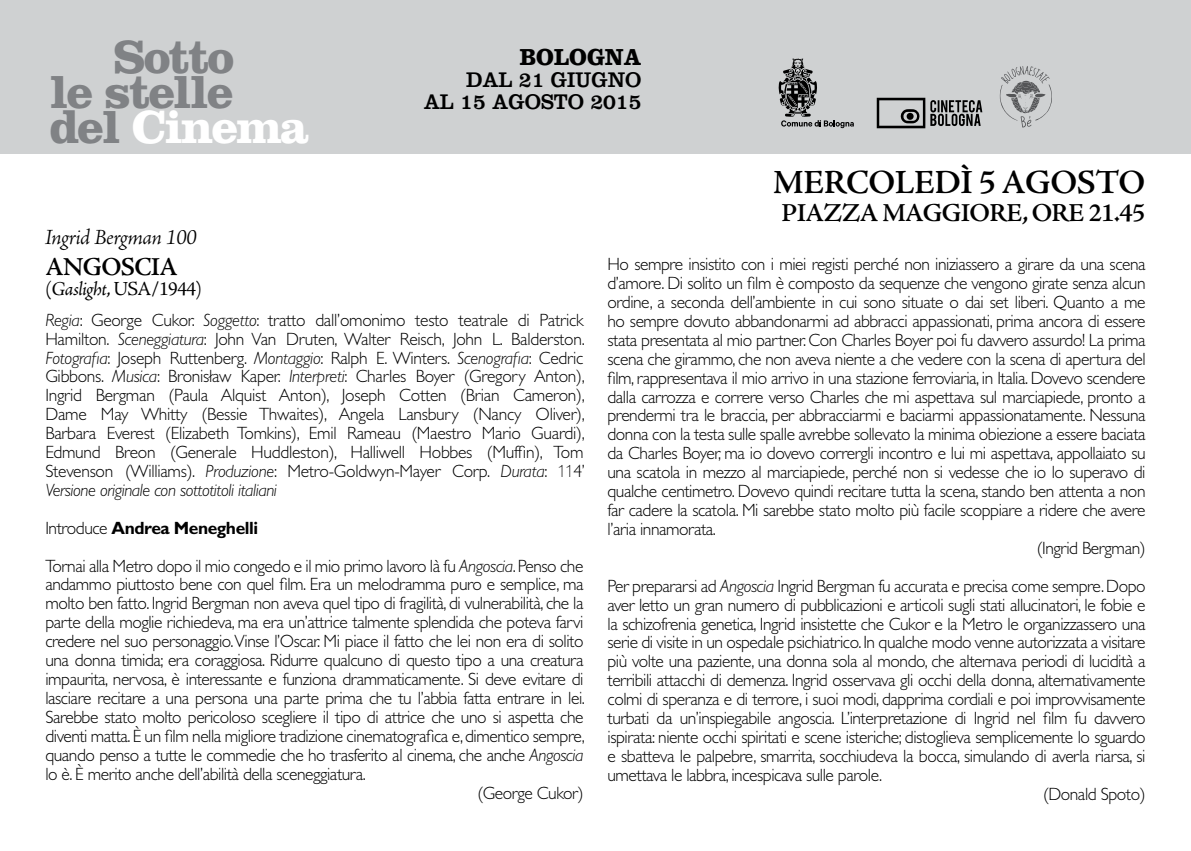
<style>
.page{position:relative;width:1191px;height:851px;background:#fff}
.page>*{position:absolute;margin:0;border:0;box-sizing:border-box;transform-origin:0 0}
.t1{font:700 48.2px/35px "Clarendon";letter-spacing:-.04em;color:#808285}
.t2{font:600 34px "Adobe Jenson Pro";letter-spacing:-.01em;color:#000}
.t3{font:600 26px "Adobe Jenson Pro";letter-spacing:-.025em;color:#000}
.t4{font:700 24px "Clarendon";color:#000;scale:.95 1}
.t5{font:22px/22px "Clarendon";color:#000;text-align:right;scale:.95 1}
.t6{font:italic 300 22px "Adobe Jenson Pro";letter-spacing:-.025em;color:#000}
.t7{font:20px "Adobe Jenson Pro";letter-spacing:-.025em;color:#000}
.t8{font:300 17.8px/19px "Gill Sans";letter-spacing:-.025em;color:#000;text-align:justify}
.s1{color:#fff}
.s2{font-style:italic}
.s3{font-family:"Helvetica Neue LT Pro";font-weight:100;font-stretch:condensed;font-size:17px}
.s4{font-weight:700}
</style>
<div class="page">
<div style="left:0;top:0;width:1191px;height:153px;background:#cfd1d2"></div>
<svg style="left:876px;top:98px;width:106px;height:30px"></svg>
<svg style="left:778px;top:58px;width:76px;height:70px"></svg>
<svg style="left:999px;top:66px;width:53px;height:61px"></svg>
<h1 class="t1" style="left:50px;top:38px;width:261px;text-indent:64px">Sotto<br>le stelle del <span class="s1">Cinema</span></h1>
<p class="t6" style="left:45px;top:224px;width:153px">Ingrid Bergman 100</p>
<h3 class="t4" style="left:520px;top:42px;width:130px">BOLOGNA</h3>
<p class="t5" style="left:424px;top:68px;width:231px">DAL 21 GIUGNO<br>AL 15 AGOSTO 2015</p>
<h2 class="t2" style="left:773px;top:163px;width:253px">MERCOLEDÌ 5 AGOS</h2>
<h2 class="t2" style="left:1095px;top:163px;width:49px">TO</h2>
<h3 class="t3" style="left:781px;top:198px;width:365px">PIAZZA MAGGIORE, ORE 21.45</h3>
<h3 class="t3" style="left:45px;top:252px;width:134px">ANGOSCIA</h3>
<p class="t7" style="left:45px;top:278px;width:158px">(<span class="s2">Gaslight</span>, USA/1944)</p>
<p class="t8" style="left:45px;top:310px;width:541px"><span class="s2">Regia</span>: George Cukor. <span class="s2">Soggetto</span>: tratto dall’omonimo testo teatrale di Patrick Hamilton. <span class="s2">Sceneggiatura</span>: John Van Druten, Walter Reisch, John L. Balderston.<br><span class="s2">Fotografia</span>: Joseph Ruttenberg. <span class="s2">Montaggio</span>: Ralph E. Winters. <span class="s2">Scenografia</span>: Cedric Gibbons. <span class="s2">Musica</span>: Bronisław Kaper. <span class="s2">Interpreti</span>: Charles Boyer (Gregory Anton), Ingrid Bergman (Paula Alquist Anton), Joseph Cotten (Brian Cameron), Dame May Whitty (Bessie Thwaites), Angela Lansbury (Nancy Oliver), Barbara Everest (Elizabeth Tomkins), Emil Rameau (Maestro Mario Guardi), Edmund Breon (Generale Huddleston), Halliwell Hobbes (Muffin), Tom Stevenson (Williams). <span class="s2">Produzione</span>: Metro-Goldwyn-Mayer Corp. <span class="s2">Durata</span>: <span class="s3">11</span>4’ <span class="s2">Versione originale con sottotitoli italiani</span></p>
<p class="t8" style="left:45px;top:509px;width:539px;line-height:37.8px">Introduce <span class="s4">Andrea Meneghelli<br></span>Tornai alla Metro dopo il mio congedo e il mio primo lavoro là fu <span class="s2">Angoscia</span>. Penso che</p>
<p class="t8" style="left:45px;top:575px;width:539px">andammo piuttosto bene con quel film. Era un melodramma puro e semplice, ma</p>
<p class="t8" style="left:45px;top:594px;width:539px">molto ben fatto. Ingrid Bergman non aveva quel tipo di fragilità, di vulnerabilità, che la</p>
<p class="t8" style="left:45px;top:613px;width:539px">parte della moglie richiedeva, ma era un’attrice talmente splendida che poteva farvi</p>
<p class="t8" style="left:45px;top:632px;width:539px">credere nel suo personaggio.Vinse l’Oscar. Mi piace il fatto che lei non era di solito</p>
<p class="t8" style="left:45px;top:650px;width:539px">una donna timida; era coraggiosa. Ridurre qualcuno di questo tipo a una creatura</p>
<p class="t8" style="left:45px;top:669px;width:539px">impaurita, nervosa, è interessante e funziona drammaticamente. Si deve evitare di</p>
<p class="t8" style="left:45px;top:688px;width:541px">lasciare recitare a una persona una parte prima che tu l’abbia fatta entrare in lei.</p>
<p class="t8" style="left:45px;top:707px;width:540px">Sarebbe stato molto pericoloso scegliere il tipo di attrice che uno si aspetta che</p>
<p class="t8" style="left:45px;top:726px;width:541px">diventi matta. È un film nella migliore tradizione cinematografica e, dimentico sempre,</p>
<p class="t8" style="left:45px;top:745px;width:539px">quando penso a tutte le commedie che ho trasferito al cinema, che anche <span class="s2">Angoscia</span></p>
<p class="t8" style="left:45px;top:764px;width:322px">lo è. È merito anche dell’abilità della sceneggiatura.</p>
<p class="t8" style="left:477px;top:783px;width:108px">(George Cukor)</p>
<p class="t8" style="left:607px;top:255px;width:539px">Ho sempre insistito con i miei registi perché non iniziassero a girare da una scena</p>
<p class="t8" style="left:607px;top:274px;width:539px">d’amore. Di solito un film è composto da sequenze che vengono girate senza alcun</p>
<p class="t8" style="left:607px;top:292px;width:539px">ordine, a seconda dell’ambiente in cui sono situate o dai set liberi. Quanto a me</p>
<p class="t8" style="left:607px;top:311px;width:539px">ho sempre dovuto abbandonarmi ad abbracci appassionati, prima ancora di essere</p>
<p class="t8" style="left:607px;top:330px;width:539px">stata presentata al mio partner. Con Charles Boyer poi fu davvero assurdo! La prima</p>
<p class="t8" style="left:607px;top:349px;width:539px">scena che girammo, che non aveva niente a che vedere con la scena di apertura del</p>
<p class="t8" style="left:607px;top:368px;width:539px">film, rappresentava il mio arrivo in una stazione ferroviaria, in Italia. Dovevo scendere</p>
<p class="t8" style="left:607px;top:387px;width:539px">dalla carrozza e correre verso Charles che mi aspettava sul marciapiede, pronto a</p>
<p class="t8" style="left:607px;top:406px;width:539px">prendermi tra le braccia, per abbracciarmi e baciarmi appassionatamente. Nessuna</p>
<p class="t8" style="left:607px;top:425px;width:539px">donna con la testa sulle spalle avrebbe sollevato la minima obiezione a essere baciata</p>
<p class="t8" style="left:607px;top:444px;width:539px">da Charles Boyer, ma io dovevo corrergli incontro e lui mi aspettava, appollaiato su</p>
<p class="t8" style="left:607px;top:463px;width:539px">una scatola in mezzo al marciapiede, perché non si vedesse che io lo superavo di</p>
<p class="t8" style="left:607px;top:481px;width:539px">qualche centimetro. Dovevo quindi recitare tutta la scena, stando ben attenta a non</p>
<p class="t8" style="left:607px;top:500px;width:539px">far cadere la scatola. Mi sarebbe stato molto più facile scoppiare a ridere che avere</p>
<p class="t8" style="left:607px;top:519px;width:110px">l’aria innamorata.</p>
<p class="t8" style="left:1036px;top:538px;width:110px">(Ingrid Bergman)</p>
<p class="t8" style="left:607px;top:576px;width:539px">Per prepararsi ad <span class="s2">Angoscia</span> Ingrid Bergman fu accurata e precisa come sempre. Dopo</p>
<p class="t8" style="left:607px;top:595px;width:539px">aver letto un gran numero di pubblicazioni e articoli sugli stati allucinatori, le fobie e</p>
<p class="t8" style="left:607px;top:614px;width:539px">la schizofrenia genetica, Ingrid insistette che Cukor e la Metro le organizzassero una</p>
<p class="t8" style="left:607px;top:633px;width:539px">serie di visite in un ospedale psichiatrico. In qualche modo venne autorizzata a visitare</p>
<p class="t8" style="left:607px;top:652px;width:539px">più volte una paziente, una donna sola al mondo, che alternava periodi di lucidità a</p>
<p class="t8" style="left:607px;top:671px;width:539px">terribili attacchi di demenza. Ingrid osservava gli occhi della donna, alternativamente</p>
<p class="t8" style="left:607px;top:689px;width:539px">colmi di speranza e di terrore, i suoi modi, dapprima cordiali e poi improvvisamente</p>
<p class="t8" style="left:607px;top:708px;width:539px">turbati da un’inspiegabile angoscia. L’interpretazione di Ingrid nel film fu davvero</p>
<p class="t8" style="left:607px;top:727px;width:539px">ispirata: niente occhi spiritati e scene isteriche; distoglieva semplicemente lo sguardo</p>
<p class="t8" style="left:607px;top:746px;width:539px">e sbatteva le palpebre, smarrita, socchiudeva la bocca, simulando di averla riarsa, si</p>
<p class="t8" style="left:607px;top:765px;width:276px">umettava le labbra, incespicava sulle parole.</p>
<p class="t8" style="left:1043px;top:784px;width:104px">(Donald Spoto)</p>
</div>
